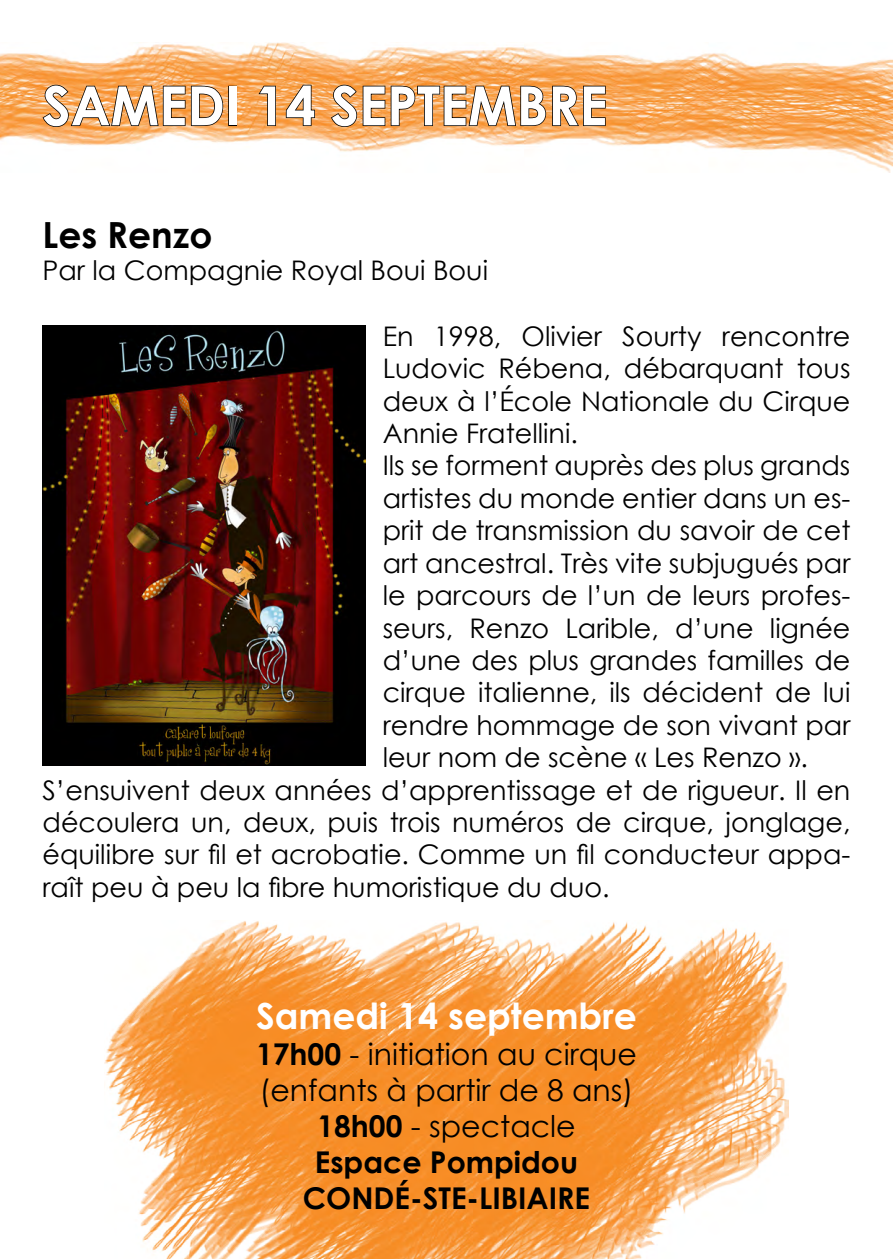
<style>
.page{position:relative;width:893px;height:1259px;background:#fff}
.page>*{position:absolute;margin:0;border:0;box-sizing:border-box;transform-origin:0 0}
.t1{font:700 54px "Century Gothic";color:#fff}
.t2{font:700 36px "Century Gothic";color:#fff}
.t3{font:700 36px "Century Gothic";color:#000}
.t4{font:30px/36px "Century Gothic";color:#000;text-align:center}
.t5{font:27px "Century Gothic";color:#000}
.s1{font-weight:700}
</style>
<div class="page">
<img style="left:0;top:43px;width:893px;height:129px">
<img style="left:104px;top:921px;width:684px;height:338px">
<svg style="left:42px;top:84px;width:182px;height:44px;background:#cb8b4d"></svg>
<div style="left:228px;top:86px;width:9px;height:40px;border:2px solid #000"></div>
<svg style="left:258px;top:85px;width:19px;height:42px"></svg>
<svg style="left:285px;top:84px;width:31px;height:43px"></svg>
<svg style="left:330px;top:84px;width:276px;height:44px;background:#c78749"></svg>
<img style="left:43px;top:325px;width:323px;height:440px">
<h1 class="t1" style="left:43px;top:65px;width:566px">SAMEDI 14 SEPTEMBRE</h1>
<h2 class="t3" style="left:43px;top:207px;width:171px">Les Renzo</h2>
<p class="t5" style="left:43px;top:251px;width:447px">Par la Compagnie Royal Boui Boui</p>
<p class="t5" style="left:383px;top:317px;width:469px">En 1998, Olivier Sourty rencontre</p>
<p class="t5" style="left:383px;top:349px;width:469px">Ludovic Rébena, débarquant tous</p>
<p class="t5" style="left:383px;top:382px;width:469px">deux à l’École Nationale du Cirque</p>
<p class="t5" style="left:383px;top:414px;width:197px">Annie Fratellini.</p>
<p class="t5" style="left:383px;top:447px;width:469px">Ils se forment auprès des plus grands</p>
<p class="t5" style="left:383px;top:479px;width:469px">artistes du monde entier dans un es-</p>
<p class="t5" style="left:383px;top:511px;width:469px">prit de transmission du savoir de cet</p>
<p class="t5" style="left:383px;top:544px;width:469px">art ancestral. Très vite subjugués par</p>
<p class="t5" style="left:383px;top:576px;width:469px">le parcours de l’un de leurs profes-</p>
<p class="t5" style="left:383px;top:609px;width:469px">seurs, Renzo Larible, d’une lignée</p>
<p class="t5" style="left:383px;top:641px;width:469px">d’une des plus grandes familles de</p>
<p class="t5" style="left:383px;top:673px;width:469px">cirque italienne, ils décident de lui</p>
<p class="t5" style="left:383px;top:706px;width:469px">rendre hommage de son vivant par</p>
<p class="t5" style="left:383px;top:738px;width:427px">leur nom de scène « Les Renzo ».</p>
<p class="t5" style="left:43px;top:771px;width:809px">S’ensuivent deux années d’apprentissage et de rigueur. Il en</p>
<p class="t5" style="left:43px;top:803px;width:809px">découlera un, deux, puis trois numéros de cirque, jonglage,</p>
<p class="t5" style="left:43px;top:835px;width:809px">équilibre sur fil et acrobatie. Comme un fil conducteur appa-</p>
<p class="t5" style="left:43px;top:868px;width:569px">raît peu à peu la fibre humoristique du duo.</p>
<h2 class="t2" style="left:256px;top:988px;width:382px">Samedi 14 septembre</h2>
<p class="t4" style="left:256px;top:1035px;width:382px"><span class="s1">17h00</span> - initiation au cirque (enfants à partir de 8 ans)<br><span class="s1">18h00</span> - spectacle<br><span class="s1">Espace Pompidou<br>CONDÉ-STE-LIBIAIRE</span></p>
</div>
